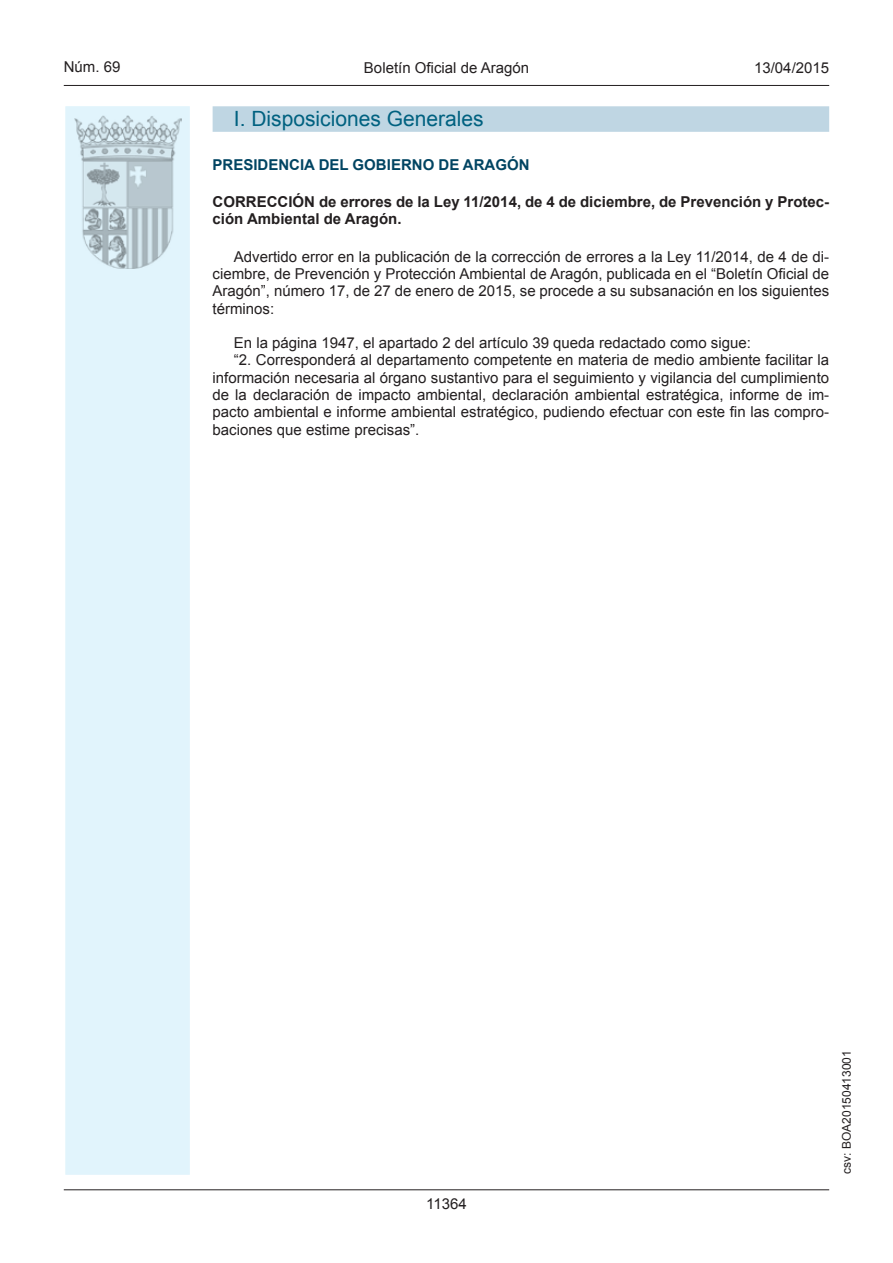
<style>
.page{position:relative;width:893px;height:1263px;background:#fff}
.page>*{position:absolute;margin:0;border:0;box-sizing:border-box;transform-origin:0 0}
.t1{font:21px "Arial";color:#006180}
.t2{font:15px/17.2px "Arial";color:#231f20;text-align:justify}
.t3{font:700 15px/16.5px "Arial";color:#231f20}
.t4{font:700 15px "Arial";color:#004462}
.t5{font:12px "Arial";color:#231f20}
</style>
<div class="page">
<hr style="left:64px;top:85px;width:765px;height:1px;background:#231f20">
<div style="left:64px;top:105px;width:127px;height:1071px;background:#e1f4fc;border:2px solid #fff"></div>
<img style="left:75px;top:115px;width:106px;height:153px">
<hr style="left:64px;top:1189px;width:765px;height:1px;background:#231f20">
<div style="left:213px;top:106px;width:616px;height:26px;background:#bfd6e3"></div>
<p class="t2" style="left:64px;top:59px;width:58px">Núm. 69</p>
<p class="t2" style="left:364px;top:59px;width:167px">Boletín Oficial de Aragón</p>
<p class="t2" style="left:754px;top:59px;width:77px">13/04/2015</p>
<h1 class="t1" style="left:234px;top:104px;width:251px">I. Disposiciones Generales</h1>
<p class="t4" style="left:213px;top:154px;width:318px">PRESIDENCIA DEL GOBIERNO DE ARAGÓN</p>
<p class="t3" style="left:213px;top:194px;width:618px">CORRECCIÓN de errores de la Ley 11/2014, de 4 de diciembre, de Prevención y Protec&shy;ción Ambiental de Aragón.</p>
<p class="t2" style="left:213px;top:248px;width:618px;text-indent:21px">Advertido error en la publicación de la corrección de errores a la Ley 11/2014, de 4 de di&shy;ciembre, de Prevención y Protección Ambiental de Aragón, publicada en el “Boletín Oficial de Aragón”, número 17, de 27 de enero de 2015, se procede a su subsanación en los siguientes términos:</p>
<p class="t2" style="left:234px;top:334px;width:518px">En la página 1947, el apartado 2 del artículo 39 queda redactado como sigue:</p>
<p class="t2" style="left:234px;top:352px;width:597px">“2. Corresponderá al departamento competente en materia de medio ambiente facilitar la</p>
<p class="t2" style="left:213px;top:369px;width:618px">información necesaria al órgano sustantivo para el seguimiento y vigilancia del cumplimiento</p>
<p class="t2" style="left:213px;top:386px;width:618px">de la declaración de impacto ambiental, declaración ambiental estratégica, informe de im-</p>
<p class="t2" style="left:213px;top:404px;width:618px">pacto ambiental e informe ambiental estratégico, pudiendo efectuar con este fin las compro-</p>
<p class="t2" style="left:213px;top:421px;width:208px">baciones que estime precisas”.</p>
<p class="t2" style="left:426px;top:1195px;width:42px">11364</p>
<p class="t5" style="left:839px;top:1174px;width:125px;rotate:-90deg">csv: BOA20150413001</p>
</div>
